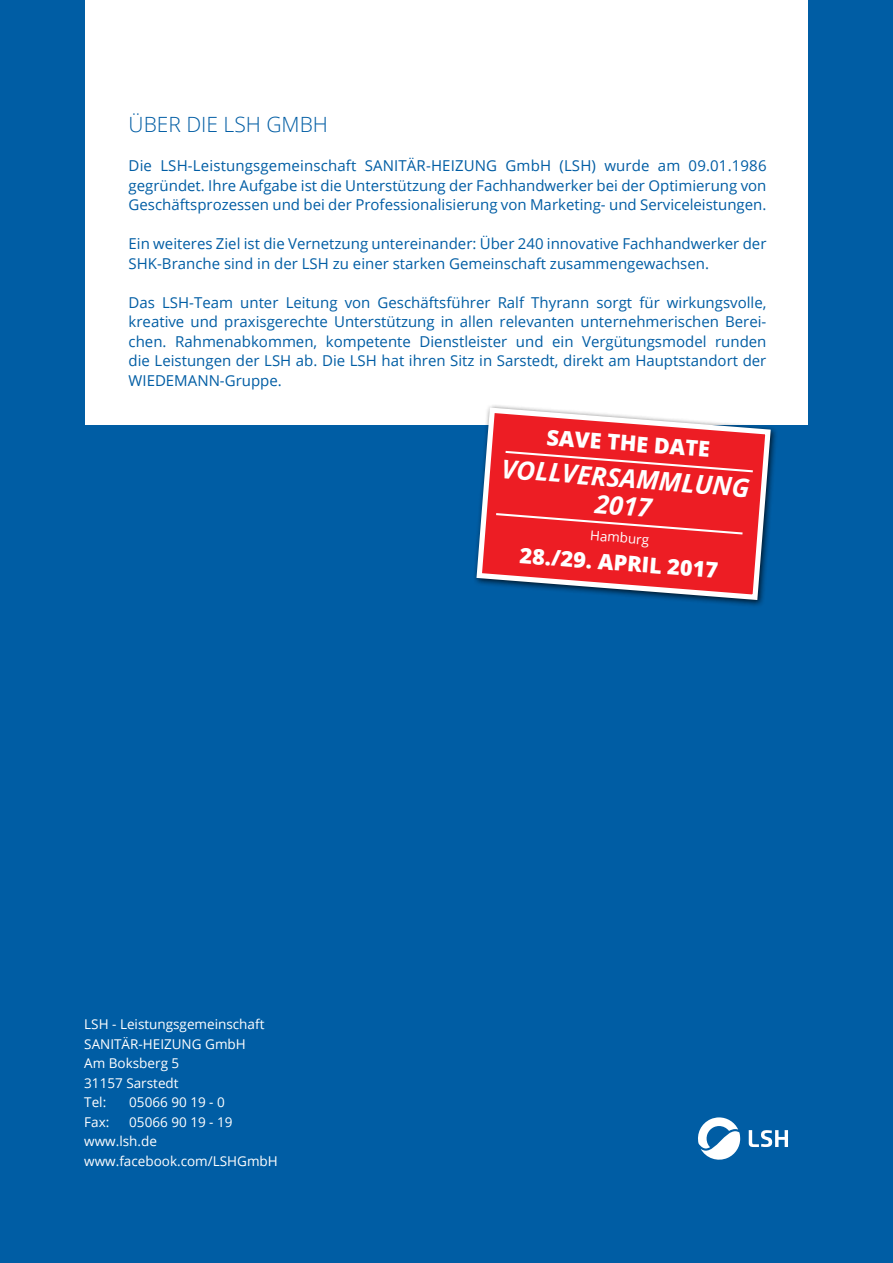
<style>
.page{position:relative;width:893px;height:1263px;background:#005da4}
.page>*{position:absolute;margin:0;border:0;box-sizing:border-box;transform-origin:0 0}
.t1{font:italic 700 25.8px/27.9px "Open Sans";color:#fff;text-align:center}
.t2{font:800 21.6px "Open Sans";color:#fff}
.t3{font:300 21px "Open Sans";color:#005da4}
.t4{font:15px/19.5px "Open Sans";color:#005da4;text-align:justify}
.t5{font:13.5px/19.5px "Open Sans";color:#fff}
.t6{font:13.35px "Open Sans";color:#fff}
</style>
<div class="page">
<div style="left:85px;top:0;width:723px;height:424px;background:#fff"></div>
<div style="left:473px;top:404px;width:306px;height:204px;background:#000;opacity:.75"></div>
<svg style="left:474px;top:405px;width:299px;height:198px"></svg>
<svg style="left:494px;top:512px;width:251px;height:24px"></svg>
<svg style="left:503px;top:450px;width:252px;height:23px"></svg>
<svg style="left:749px;top:1130px;width:39px;height:17px"></svg>
<svg style="left:698px;top:1117px;width:42px;height:43px"></svg>
<h3 class="t3" style="left:129px;top:110px;width:201px">ÜBER DIE LSH GM BH</h3>
<p class="t4" style="left:129px;top:155px;width:255px">Die LSH-Leistungsgemeinschaft Sanitär</p>
<p class="t4" style="left:426px;top:155px;width:26px">-Heizung</p>
<p class="t4" style="left:129px;top:155px;width:639px;text-indent:377px">GmbH (LSH) wurde am 09.01.1986 gegründet. Ihre Aufgabe ist die Unterstützung der Fachhandwerker bei der Optimierung von Geschäftsprozessen und bei der Professionalisierung von Marketing- und Serviceleistungen.</p>
<p class="t4" style="left:129px;top:233px;width:639px">Ein weiteres Ziel ist die Vernetzung untereinander: Über 240 innovative Fachhandwerker der<br>SHK-Branche sind in der LSH zu einer starken Gemeinschaft zusammengewachsen.</p>
<p class="t4" style="left:129px;top:292px;width:639px">Das LSH-Team unter Leitung von Geschäftsführer Ralf Thyrann sorgt für wirkungsvolle, kreative und praxisgerechte Unterstützung in allen relevanten unternehmerischen Berei&shy;chen. Rahmenabkommen, kompetente Dienstleister und ein Vergütungsmodel runden die Leistungen der LSH ab. Die LSH hat ihren Sitz in Sarstedt, direkt am Hauptstandort der WIEDEMANN-Gruppe.</p>
<h2 class="t2" style="left:548px;top:420px;width:165px;rotate:5deg">SAVE THE DATE</h2>
<h1 class="t1" style="left:502px;top:455px;width:250px;rotate:4deg">VOLLVERSAMMLUNG<br>2017</h1>
<p class="t5" style="left:84px;top:1014px;width:182px">LSH - Leistungsgemeinschaft<br>SANITÄR-HEIZUNG GmbH<br>Am Boksberg 5<br>31157 Sarstedt<br>Tel:</p>
<p class="t5" style="left:129px;top:1092px;width:97px">05066 90 19 - 0</p>
<p class="t5" style="left:84px;top:1111px;width:195px;text-indent:45px">05066 90 19 - 19 www.lsh.de www.facebook.com/LSHGmbH</p>
<p class="t5" style="left:84px;top:1111px;width:27px">Fax:</p>
<p class="t6" style="left:591px;top:526px;width:60px;rotate:5deg">Hamburg</p>
<h2 class="t2" style="left:521px;top:538px;width:200px;rotate:5deg">28./29. APRIL 2017</h2>
</div>
